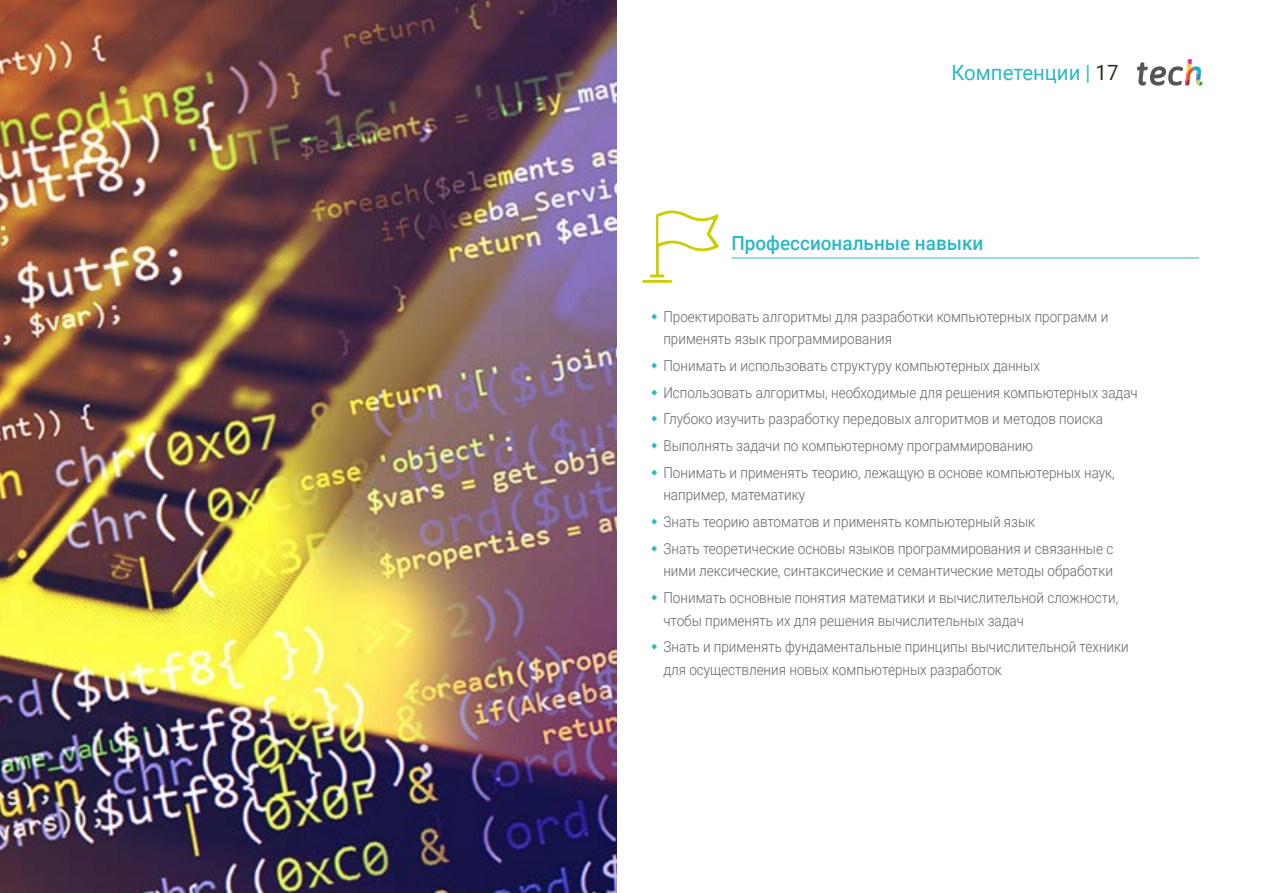
<style>
.page{position:relative;width:1263px;height:893px;background:#fff}
.page>*{position:absolute;margin:0;border:0;box-sizing:border-box;transform-origin:0 0}
.t1{font:21px "Roboto";color:#2db8c5}
.t2{font:500 19.5px "Roboto";color:#2db8c5}
.t3{font:300 15px/26.7px "Roboto";color:#61646a;scale:.9 1}
.s1{color:#312e20}
</style>
<div class="page">
<hr style="left:731px;top:258px;width:468px;height:1px;background:#2db8c5">
<hr style="left:642px;top:280px;width:30px;height:3px;background:#cdce00">
<svg style="left:650px;top:210px;width:69px;height:67px"></svg>
<svg style="left:1137px;top:59px;width:65px;height:27px"></svg>
<img style="left:0;top:0;width:617px;height:893px">
<h1 class="t1" style="left:951px;top:57px;width:169px">Компетенции | <span class="s1">17</span></h1>
<h2 class="t2" style="left:731px;top:229px;width:253px">Профессиональные навыки</h2>
<p class="t3" style="left:663px;top:305px;width:496px;line-height:22.5px">Проектировать алгоритмы для разработки компьютерных программ и применять язык программирования</p>
<p class="t3" style="left:663px;top:352px;width:529px">Понимать и использовать структуру компьютерных данных<br>Использовать алгоритмы, необходимые для решения компьютерных задач Глубоко изучить разработку передовых алгоритмов и методов поиска Выполнять задачи по компьютерному программированию<br>Понимать и применять теорию, лежащую в основе компьютерных наук,</p>
<p class="t3" style="left:663px;top:481px;width:501px">например, математику<br>Знать теорию автоматов и применять компьютерный язык<br>Знать теоретические основы языков программирования и связанные с</p>
<p class="t3" style="left:663px;top:557px;width:507px">ними лексические, синтаксические и семантические методы обработки<br>Понимать основные понятия математики и вычислительной сложности,</p>
<p class="t3" style="left:663px;top:606px;width:519px">чтобы применять их для решения вычислительных задач<br>Знать и применять фундаментальные принципы вычислительной техники</p>
<p class="t3" style="left:663px;top:656px;width:378px">для осуществления новых компьютерных разработок</p>
</div>
